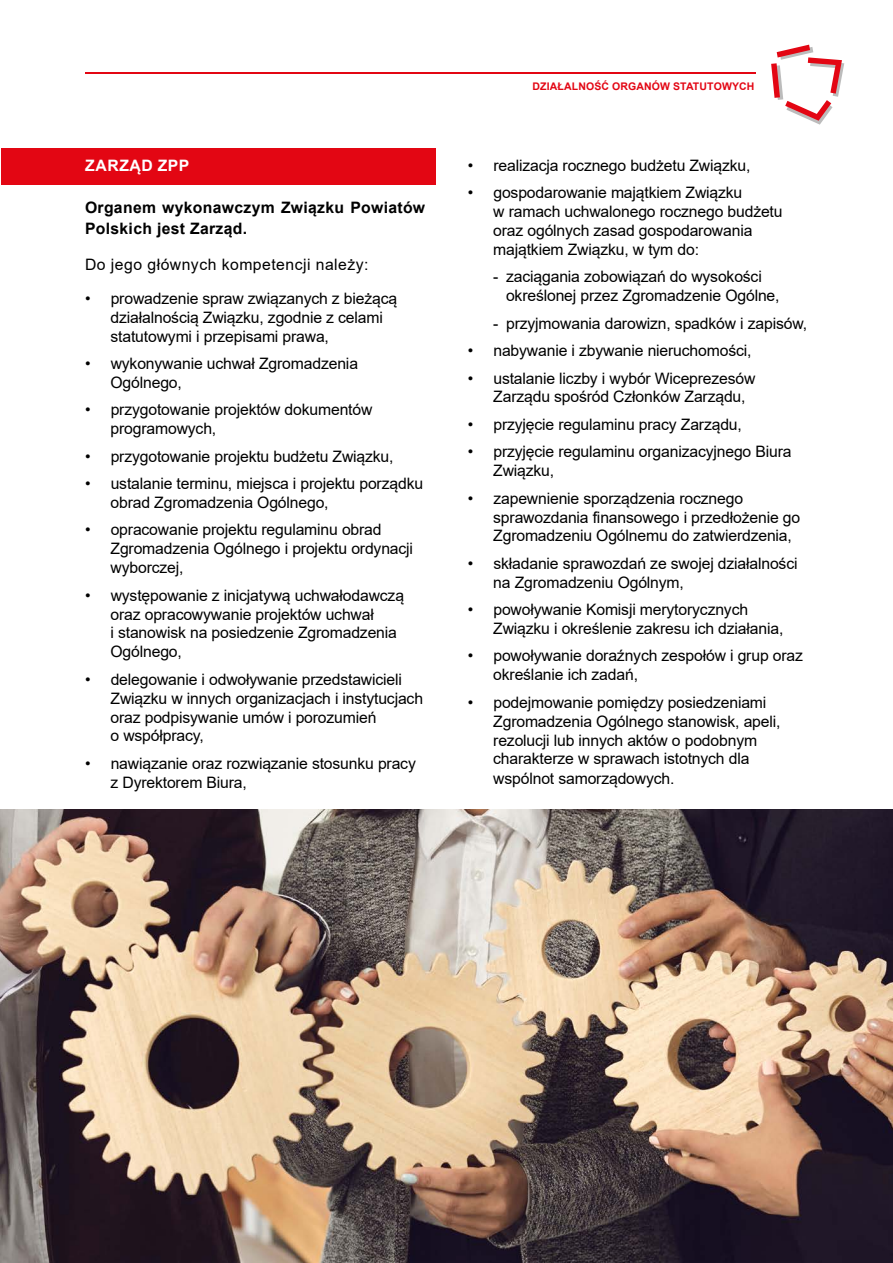
<style>
.page{position:relative;width:893px;height:1263px;background:#fff}
.page>*{position:absolute;margin:0;border:0;box-sizing:border-box;transform-origin:0 0}
.t1{font:15.75px/18.9px "Arial";letter-spacing:-.01em;color:#000}
.t2{font:700 15.75px/21px "Arial";letter-spacing:.02em;color:#000}
.t3{font:15.75px "Arial";letter-spacing:.03em;color:#000}
.t4{font:700 15.75px "Arial";letter-spacing:.035em;color:#fff}
.t5{font:700 10.5px "Arial";letter-spacing:.015em;color:#e30613}
</style>
<div class="page">
<hr style="left:85px;top:72px;width:671px;height:2px;background:#e30613">
<svg style="left:771px;top:45px;width:73px;height:80px"></svg>
<div style="left:1px;top:149px;width:435px;height:36px;background:#e30613"></div>
<img style="left:0;top:809px;width:893px;height:454px">
<p class="t4" style="left:85px;top:154px;width:106px">ZARZĄD ZPP</p>
<p class="t2" style="left:85px;top:197px;width:342px">Organem wykonawczym Związku Powiatów<br>Polskich jest Zarząd.</p>
<p class="t3" style="left:85px;top:254px;width:285px">Do jego głównych kompetencji należy:</p>
<p class="t1" style="left:111px;top:289px;width:288px;text-indent:-26px">• prowadzenie spraw związanych z bieżącą działalnością Związku, zgodnie z celami statutowymi i przepisami prawa,</p>
<p class="t1" style="left:111px;top:354px;width:249px;text-indent:-26px">• wykonywanie uchwał Zgromadzenia<br>Ogólnego,</p>
<p class="t1" style="left:111px;top:400px;width:263px;text-indent:-26px">• przygotowanie projektów dokumentów programowych,</p>
<p class="t1" style="left:85px;top:447px;width:310px">• przygotowanie projektu budżetu Związku,</p>
<p class="t1" style="left:111px;top:474px;width:314px;text-indent:-26px">• ustalanie terminu, miejsca i projektu porządku obrad Zgromadzenia Ogólnego,</p>
<p class="t1" style="left:111px;top:520px;width:304px;text-indent:-26px">• opracowanie projektu regulaminu obrad<br>Zgromadzenia Ogólnego i projektu ordynacji wyborczej,</p>
<p class="t1" style="left:111px;top:585px;width:295px;text-indent:-26px">• występowanie z inicjatywą uchwałodawczą oraz opracowywanie projektów uchwał<br>i stanowisk na posiedzenie Zgromadzenia Ogólnego,</p>
<p class="t1" style="left:111px;top:670px;width:314px;text-indent:-26px">• delegowanie i odwoływanie przedstawicieli Związku w innych organizacjach i instytucjach oraz podpisywanie umów i porozumień<br>o współpracy,</p>
<p class="t1" style="left:111px;top:754px;width:307px;text-indent:-26px">• nawiązanie oraz rozwiązanie stosunku pracy z Dyrektorem Biura,</p>
<p class="t5" style="left:532px;top:79px;width:224px">DZIAŁALNOŚĆ ORGANÓW STATUTOWYCH</p>
<p class="t1" style="left:468px;top:156px;width:284px">• realizacja rocznego budżetu Związku,</p>
<p class="t1" style="left:493px;top:183px;width:291px;text-indent:-26px">• gospodarowanie majątkiem Związku<br>w ramach uchwalonego rocznego budżetu oraz ogólnych zasad gospodarowania majątkiem Związku, w tym do:</p>
<p class="t1" style="left:506px;top:267px;width:275px;text-indent:-13px">- zaciągania zobowiązań do wysokości określonej przez Zgromadzenie Ogólne,</p>
<p class="t1" style="left:493px;top:314px;width:315px">- przyjmowania darowizn, spadków i zapisów,</p>
<p class="t1" style="left:468px;top:341px;width:285px">• nabywanie i zbywanie nieruchomości,</p>
<p class="t1" style="left:493px;top:368px;width:264px;text-indent:-26px">• ustalanie liczby i wybór Wiceprezesów<br>Zarządu spośród Członków Zarządu,</p>
<p class="t1" style="left:468px;top:415px;width:276px">• przyjęcie regulaminu pracy Zarządu,</p>
<p class="t1" style="left:493px;top:442px;width:300px;text-indent:-26px">• przyjęcie regulaminu organizacyjnego Biura<br>Związku,</p>
<p class="t1" style="left:493px;top:488px;width:308px;text-indent:-26px">• zapewnienie sporządzenia rocznego sprawozdania finansowego i przedłożenie go<br>Zgromadzeniu Ogólnemu do zatwierdzenia,</p>
<p class="t1" style="left:493px;top:554px;width:306px;text-indent:-26px">• składanie sprawozdań ze swojej działalności na Zgromadzeniu Ogólnym,</p>
<p class="t1" style="left:493px;top:600px;width:292px;text-indent:-26px">• powoływanie Komisji merytorycznych<br>Związku i określenie zakresu ich działania,</p>
<p class="t1" style="left:493px;top:646px;width:311px;text-indent:-26px">• powoływanie doraźnych zespołów i grup oraz określanie ich zadań,</p>
<p class="t1" style="left:493px;top:693px;width:289px;text-indent:-26px">• podejmowanie pomiędzy posiedzeniami Zgromadzenia Ogólnego stanowisk, apeli, rezolucji lub innych aktów o podobnym charakterze w sprawach istotnych dla wspólnot samorządowych.</p>
</div>
